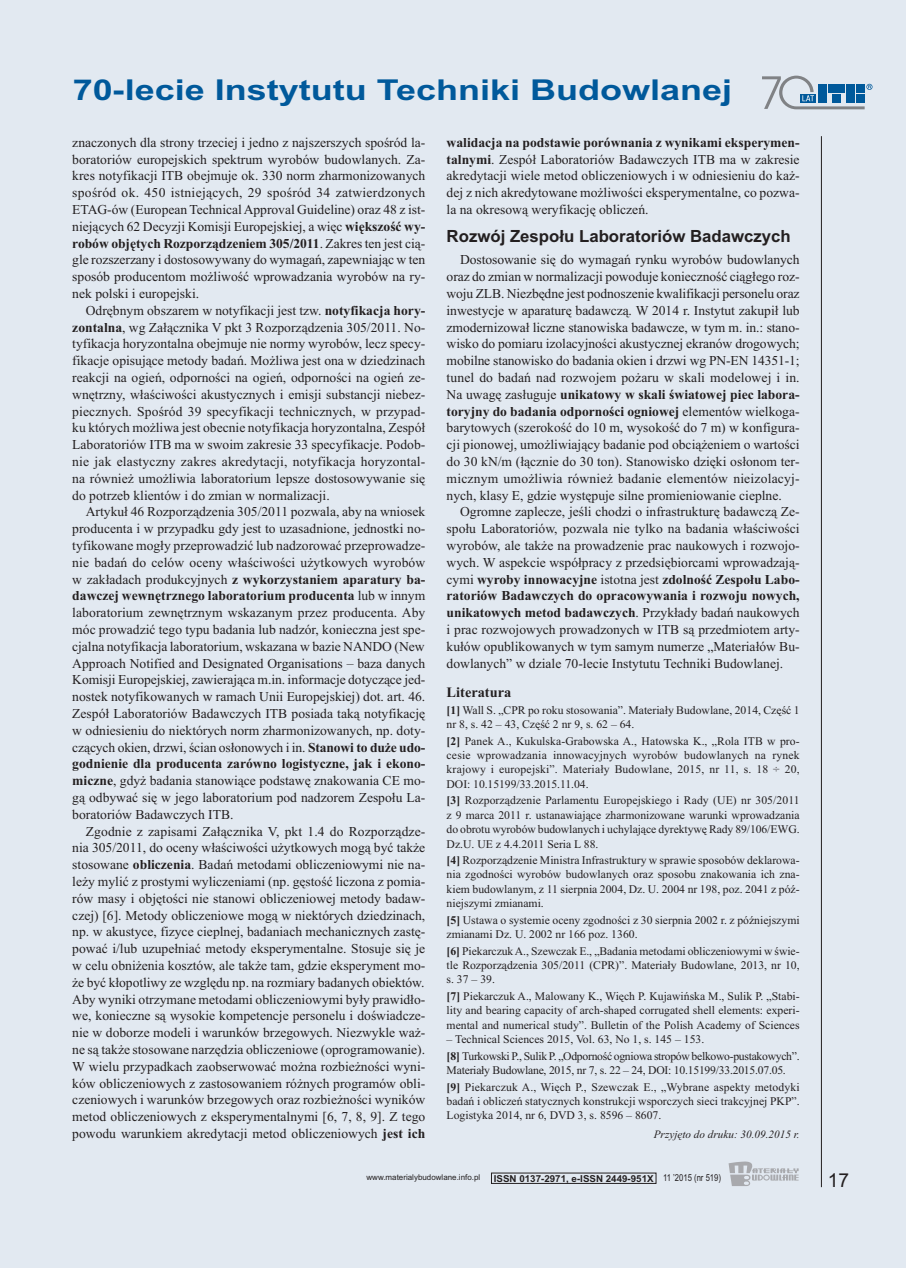
<style>
.page{position:relative;width:906px;height:1268px;background:#fff}
.page>*{position:absolute;margin:0;border:0;box-sizing:border-box;transform-origin:0 0}
.t1{font:700 28.8px "Arial";color:#00599b;scale:1.25 1}
.t2{font:19.2px "Arial";color:#231f20}
.t3{font:700 16.8px "Arial";color:#231f20}
.t4{font:700 14.4px "Times New Roman";color:#231f20}
.t5{font:13.65px/16.8px "Times New Roman";color:#231f20;text-align:justify}
.t6{font:11.7px/14.4px "Times New Roman";color:#231f20;text-align:justify}
.t7{font:11.7px/16.5px "Times New Roman";letter-spacing:-.025em;color:#231f20}
.t8{font:italic 11.25px "Times New Roman";color:#231f20}
.t9{font:700 9.6px "Arial";color:#231f20}
.t10{font:7.95px "Arial";color:#231f20}
.s1{font-weight:700}
.s2{font-weight:400}
</style>
<div class="page">
<div style="left:0;top:0;width:906px;height:1267px;background:#e2e9f1"></div>
<hr style="left:821px;top:136px;width:1px;height:1050px;background:#231f20">
<svg style="left:728px;top:1161px;width:70px;height:24px"></svg>
<svg style="left:762px;top:76px;width:110px;height:33px"></svg>
<h1 class="t1" style="left:73px;top:73px;width:529px">70-lecie Instytutu Techniki Budowlanej</h1>
<p class="t5" style="left:72px;top:134px;width:354px">znaczonych dla strony trzeciej i jedno z najszerszych spośród la&shy;boratoriów europejskich spektrum wyrobów budowlanych. Za&shy;kres notyfikacji ITB obejmuje ok. 330 norm zharmonizowanych spośród ok. 450 istniejących, 29 spośród 34 zatwierdzonych ETAG-ów (European TechnicalApproval Guideline) oraz 48 z ist&shy;niejących 62 Decyzji Komisji Europejskiej, a więc <span class="s1">większość wy&shy;robów objętych Rozporządzeniem 305/2011</span>. Zakres ten jest cią&shy;gle rozszerzany i dostosowywany do wymagań, zapewniając w ten sposób producentom możliwość wprowadzania wyrobów na ry&shy;nek polski i europejski.</p>
<p class="t5" style="left:72px;top:301px;width:354px;text-indent:14px">Odrębnym obszarem w notyfikacji jest tzw. <span class="s1">notyfikacja hory&shy;zontalna</span>, wg Załącznika V pkt 3 Rozporządzenia 305/2011. No&shy;tyfikacja horyzontalna obejmuje nie normy wyrobów, lecz specy&shy;fikacje opisujące metody badań. Możliwa jest ona w dziedzinach reakcji na ogień, odporności na ogień, odporności na ogień ze&shy;wnętrzny, właściwości akustycznych i emisji substancji niebez&shy;piecznych. Spośród 39 specyfikacji technicznych, w przypad&shy;ku których możliwa jest obecnie notyfikacja horyzontalna, Zespół Laboratoriów ITB ma w swoim zakresie 33 specyfikacje. Podob&shy;nie jak elastyczny zakres akredytacji, notyfikacja horyzontal&shy;na również umożliwia laboratorium lepsze dostosowywanie się do potrzeb klientów i do zmian w normalizacji.</p>
<p class="t5" style="left:72px;top:503px;width:354px;text-indent:14px">Artykuł 46 Rozporządzenia 305/2011 pozwala, aby na wniosek producenta i w przypadku gdy jest to uzasadnione, jednostki no&shy;tyfikowane mogły przeprowadzić lub nadzorować przeprowadze&shy;nie badań do celów oceny właściwości użytkowych wyrobów w zakładach produkcyjnych <span class="s1">z wykorzystaniem aparatury ba&shy;dawczej wewnętrznego laboratorium producenta</span> lub w innym laboratorium zewnętrznym wskazanym przez producenta. Aby móc prowadzić tego typu badania lub nadzór, konieczna jest spe&shy;cjalna notyfikacja laboratorium, wskazana w bazie NANDO (New Approach Notified and Designated Organisations – baza danych Komisji Europejskiej, zawierająca m.in. informacje dotyczące jed&shy;nostek notyfikowanych w ramach Unii Europejskiej) dot. art. 46.<br>Zespół Laboratoriów Badawczych ITB posiada taką notyfikację w odniesieniu do niektórych norm zharmonizowanych, np. doty&shy;czących okien, drzwi, ścian osłonowych i in. <span class="s1">Stanowi to duże udo&shy;godnienie dla producenta zarówno logistyczne, jak i ekono&shy;miczne</span>, gdyż badania stanowiące podstawę znakowania CE mo&shy;gą odbywać się w jego laboratorium pod nadzorem Zespołu La&shy;boratoriów Badawczych ITB.</p>
<p class="t5" style="left:72px;top:822px;width:354px;text-indent:14px">Zgodnie z zapisami Załącznika V, pkt 1.4 do Rozporządze&shy;nia 305/2011, do oceny właściwości użytkowych mogą być także stosowane <span class="s1">obliczenia</span>. Badań metodami obliczeniowymi nie na&shy;leży mylić z prostymi wyliczeniami (np. gęstość liczona z pomia&shy;rów masy i objętości nie stanowi obliczeniowej metody badaw&shy;czej) [6]. Metody obliczeniowe mogą w niektórych dziedzinach, np. w akustyce, fizyce cieplnej, badaniach mechanicznych zastę&shy;pować i/lub uzupełniać metody eksperymentalne. Stosuje się je w celu obniżenia kosztów, ale także tam, gdzie eksperyment mo&shy;że być kłopotliwy ze względu np. na rozmiary badanych obiektów.<br>Aby wyniki otrzymane metodami obliczeniowymi były prawidło&shy;we, konieczne są wysokie kompetencje personelu i doświadcze&shy;nie w doborze modeli i warunków brzegowych. Niezwykle waż&shy;ne są także stosowane narzędzia obliczeniowe (oprogramowanie).<br>W wielu przypadkach zaobserwować można rozbieżności wyni&shy;ków obliczeniowych z zastosowaniem różnych programów obli&shy;czeniowych i warunków brzegowych oraz rozbieżności wyników metod obliczeniowych z eksperymentalnymi [6, 7, 8, 9]. Z tego powodu warunkiem akredytacji metod obliczeniowych <span class="s1">jest ich</span></p>
<p class="t5" style="left:446px;top:134px;width:354px"><span class="s1">walidacja na podstawie porównania z wynikami eksperymen&shy;talnymi</span>. Zespół Laboratoriów Badawczych ITB ma w zakresie akredytacji wiele metod obliczeniowych i w odniesieniu do każ&shy;dej z nich akredytowane możliwości eksperymentalne, co pozwa&shy;la na okresową weryfikację obliczeń.</p>
<p class="t3" style="left:446px;top:226px;width:346px">Rozwój Zespołu Laboratoriów Badawczych</p>
<p class="t5" style="left:446px;top:251px;width:354px;text-indent:14px">Dostosowanie się do wymagań rynku wyrobów budowlanych oraz do zmian w normalizacji powoduje konieczność ciągłego roz&shy;woju ZLB. Niezbędne jest podnoszenie kwalifikacji personelu oraz inwestycje w aparaturę badawczą. W 2014 r. Instytut zakupił lub zmodernizował liczne stanowiska badawcze, w tym m. in.: stano&shy;wisko do pomiaru izolacyjności akustycznej ekranów drogowych; mobilne stanowisko do badania okien i drzwi wg PN-EN 14351-1; tunel do badań nad rozwojem pożaru w skali modelowej i in.<br>Na uwagę zasługuje <span class="s1">unikatowy w skali światowej piec labora&shy;toryjny do badania odporności ogniowej</span> elementów wielkoga&shy;barytowych (szerokość do 10 m, wysokość do 7 m) w konfigura&shy;cji pionowej, umożliwiający badanie pod obciążeniem o wartości do 30 kN/m (łącznie do 30 ton). Stanowisko dzięki osłonom ter&shy;micznym umożliwia również badanie elementów nieizolacyj&shy;nych, klasy E, gdzie występuje silne promieniowanie cieplne.</p>
<p class="t5" style="left:446px;top:503px;width:354px;text-indent:13px">Ogromne zaplecze, jeśli chodzi o infrastrukturę badawczą Ze&shy;społu Laboratoriów, pozwala nie tylko na badania właściwości wyrobów, ale także na prowadzenie prac naukowych i rozwojo&shy;wych. W aspekcie współpracy z przedsiębiorcami wprowadzają&shy;cymi <span class="s1">wyroby innowacyjne</span> istotna jest <span class="s1">zdolność Zespołu Labo&shy;ratoriów Badawczych do opracowywania i rozwoju nowych, unikatowych metod badawczych</span>. Przykłady badań naukowych i prac rozwojowych prowadzonych w ITB są przedmiotem arty&shy;kułów opublikowanych w tym samym numerze „Materiałów Bu&shy;dowlanych” w dziale 70-lecie Instytutu Techniki Budowlanej.</p>
<p class="t4" style="left:446px;top:683px;width:66px">Literatura</p>
<p class="t6" style="left:446px;top:702px;width:354px"><span class="s1">[1]</span> Wall S. „CPR po roku stosowania”. Materiały Budowlane, 2014, Część 1 nr 8, s. 42 – 43, Część 2 nr 9, s. 62 – 64.</p>
<p class="t6" style="left:446px;top:733px;width:354px"><span class="s1">[2]</span> Panek A., Kukulska-Grabowska A., Hatowska K., „Rola ITB w pro&shy;cesie wprowadzania innowacyjnych wyrobów budowlanych na rynek krajowy i europejski”. Materiały Budowlane, 2015, nr 11, s. 18 ÷ 20, DOI: 10.15199/33.2015.11.04.</p>
<p class="t6" style="left:446px;top:792px;width:354px"><span class="s1">[3]</span> Rozporządzenie Parlamentu Europejskiego i Rady (UE) nr 305/2011 z 9 marca 2011 r. ustanawiające zharmonizowane warunki wprowadzania do obrotu wyrobów budowlanych i uchylające dyrektywę Rady 89/106/EWG.<br>Dz.U. UE z 4.4.2011 Seria L 88.</p>
<p class="t6" style="left:446px;top:852px;width:354px"><span class="s1">[4]</span> Rozporządzenie Ministra Infrastruktury w sprawie sposobów deklarowa&shy;nia zgodności wyrobów budowlanych oraz sposobu znakowania ich zna&shy;kiem budowlanym, z 11 sierpnia 2004, Dz. U. 2004 nr 198, poz. 2041 z póź&shy;niejszymi zmianami.</p>
<p class="t6" style="left:446px;top:912px;width:354px"><span class="s1">[5]</span> Ustawa o systemie oceny zgodności z 30 sierpnia 2002 r. z późniejszymi zmianami Dz. U. 2002 nr 166 poz. 1360.</p>
<p class="t6" style="left:446px;top:943px;width:354px"><span class="s1">[6]</span> PiekarczukA., Szewczak E., „Badania metodami obliczeniowymi w świe&shy;tle Rozporządzenia 305/2011 (CPR)”. Materiały Budowlane, 2013, nr 10, s. 37 – 39.</p>
<p class="t6" style="left:446px;top:988px;width:354px"><span class="s1">[7]</span> Piekarczuk A., Malowany K., Więch P. Kujawińska M., Sulik P. „Stabi&shy;lity and bearing capacity of arch-shaped corrugated shell elements: experi&shy;mental and numerical study”. Bulletin of the Polish Academy of Sciences</p>
<p class="t7" style="left:446px;top:1030px;width:354px">– Technical Sciences 2015, Vol. 63, No 1, s. 145 – 153.<br><span class="s1">[8]</span> Turkowski P., Sulik P. „Odporność ogniowa stropów belkowo-pustakowych”.</p>
<p class="t6" style="left:446px;top:1061px;width:354px;line-height:16.5px">Materiały Budowlane, 2015, nr 7, s. 22 – 24, DOI: 10.15199/33.2015.07.05. <span class="s1">[9]</span> Piekarczuk A., Więch P., Szewczak E., „Wybrane aspekty metodyki</p>
<p class="t6" style="left:446px;top:1093px;width:354px">badań i obliczeń statycznych konstrukcji wsporczych sieci trakcyjnej PKP”.<br>Logistyka 2014, nr 6, DVD 3, s. 8596 – 8607.</p>
<p class="t8" style="left:654px;top:1126px;width:147px">Przyjęto do druku: 30.09.2015 r.</p>
<p class="t10" style="left:366px;top:1172px;width:115px">www.materialybudowlane.info.pl</p>
<p class="t9" style="left:494px;top:1172px;width:229px">ISSN 0137-2971, e-ISSN 2449-951X <span class="s2">11 ’2015 (nr 519)</span></p>
<h2 class="t2" style="left:828px;top:1168px;width:23px">17</h2>
</div>
